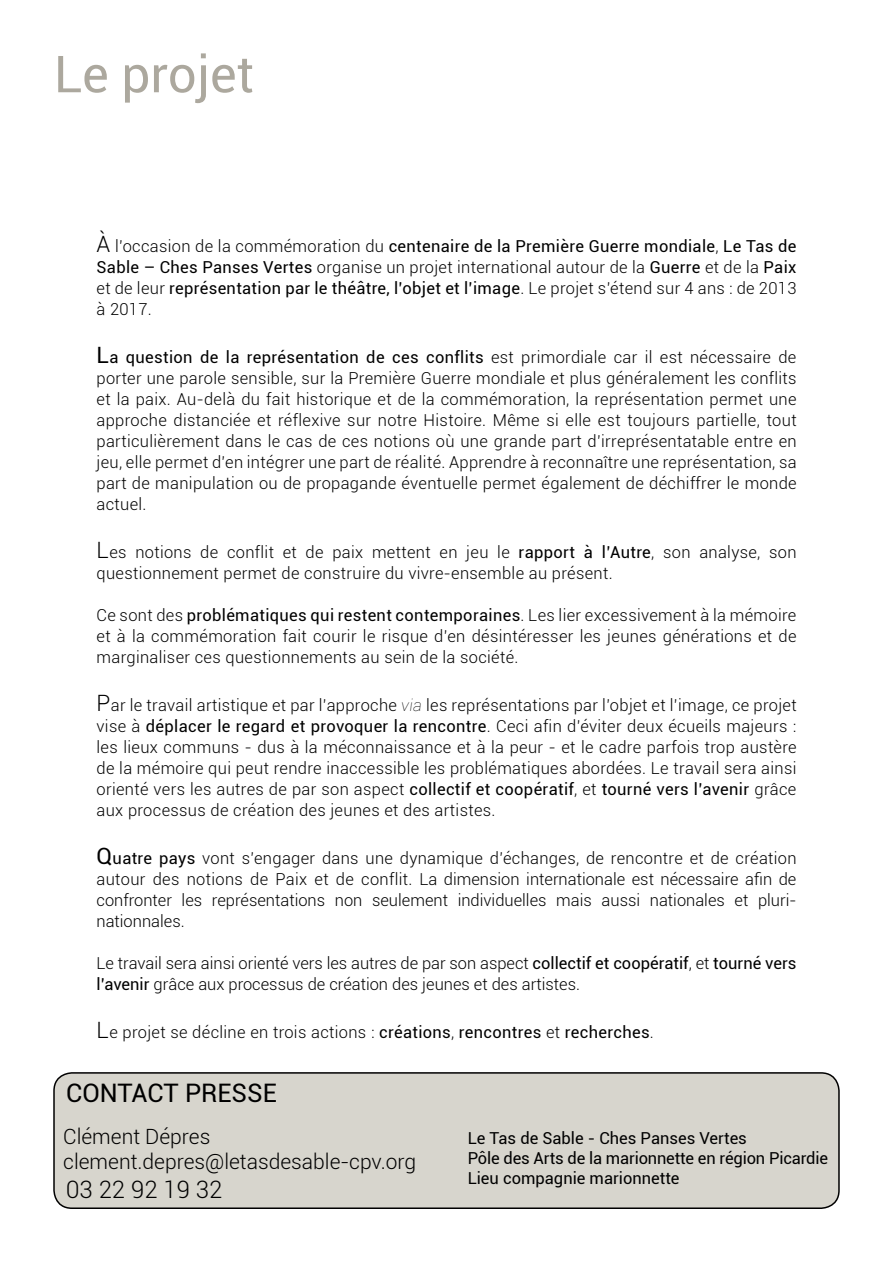
<style>
.page{position:relative;width:893px;height:1263px;background:#fff}
.page>*{position:absolute;margin:0;border:0;box-sizing:border-box;transform-origin:0 0}
.t1{font:51px "Roboto";color:#aca89e}
.t2{font:25.5px "Roboto";color:#000}
.t3{font:300 24px "Roboto";color:#000}
.t4{font:300 21px/25.2px "Roboto";color:#000}
.t5{font:300 16.5px/21px "Roboto";letter-spacing:.02em;color:#000;text-align:justify}
.t6{font:300 16.5px/21px "Roboto";color:#000}
.t7{font:16.5px/19.8px "Roboto";color:#000}
.s1{font-size:22.5px}
.s2{font-weight:400}
.s3{font-weight:400;font-size:22.5px}
.s4{font-weight:100;font-style:italic}
</style>
<div class="page">
<div style="left:54px;top:1073px;width:785px;height:135px;background:#d7d5cd;border-radius:18px"></div>
<div style="left:53px;top:1072px;width:787px;height:137px;border:2px solid #000;border-radius:18px"></div>
<h1 class="t1" style="left:54px;top:38px;width:201px">Le projet</h1>
<p class="t5" style="left:96px;top:235px;width:701px"><span class="s1">À</span> l’occasion de la commémoration du <span class="s2">centenaire de la Première Guerre mondiale</span>, <span class="s2">Le Tas de Sable – Ches Panses Vertes</span> organise un projet international autour de la <span class="s2">Guerre</span> et de la <span class="s2">Paix </span>et de leur <span class="s2">représentation par le théâtre, l’objet et l’image</span>. Le projet s’étend sur 4 ans : de 2013 à 2017.</p>
<p class="t5" style="left:97px;top:346px;width:702px"><span class="s3">L</span><span class="s2">a question de la représentation de ces conflits</span> est primordiale car il est nécessaire de porter une parole sensible, sur la Première Guerre mondiale et plus généralement les conflits et la paix. Au-delà du fait historique et de la commémoration, la représentation permet une approche distanciée et réflexive sur notre Histoire. Même si elle est toujours partielle, tout particulièrement dans le cas de ces notions où une grande part d’irreprésentatable entre en jeu, elle permet d’en intégrer une part de réalité. Apprendre à reconnaître une représentation, sa part de manipulation ou de propagande éventuelle permet également de déchiffrer le monde actuel.</p>
<p class="t5" style="left:97px;top:541px;width:702px"><span class="s1">L</span>es notions de conflit et de paix mettent en jeu le <span class="s2">rapport à l’Autre</span>, son analyse, son questionnement permet de construire du vivre-ensemble au présent.</p>
<p class="t5" style="left:97px;top:604px;width:701px">Ce sont des <span class="s2">problématiques qui restent contemporaines</span>. Les lier excessivement à la mémoire et à la commémoration fait courir le risque d’en désintéresser les jeunes générations et de marginaliser ces questionnements au sein de la société.</p>
<p class="t5" style="left:97px;top:694px;width:702px"><span class="s1">P</span>ar le travail artistique et par l’approche <span class="s4">via</span> les représentations par l’objet et l’image, ce projet vise à <span class="s2">déplacer le regard et provoquer la rencontre</span>. Ceci afin d’éviter deux écueils majeurs : les lieux communs - dus à la méconnaissance et à la peur - et le cadre parfois trop austère de la mémoire qui peut rendre inaccessible les problématiques abordées. Le travail sera ainsi orienté vers les autres de par son aspect <span class="s2">collectif et coopératif</span>, et <span class="s2">tourné vers l’avenir</span> grâce aux processus de création des jeunes et des artistes.</p>
<p class="t5" style="left:97px;top:847px;width:702px"><span class="s3">Q</span><span class="s2">uatre pays</span> vont s’engager dans une dynamique d’échanges, de rencontre et de création autour des notions de Paix et de conflit. La dimension internationale est nécessaire afin de confronter les représentations non seulement individuelles mais aussi nationales et pluri&shy;nationnales.</p>
<p class="t6" style="left:97px;top:952px;width:701px">Le travail sera ainsi orienté vers les autres de par son aspect <span class="s2">collectif et coopératif</span>, et <span class="s2">tourné vers l’avenir</span> grâce aux processus de création des jeunes et des artistes.</p>
<p class="t5" style="left:97px;top:1021px;width:559px"><span class="s1">L</span>e projet se décline en trois actions : <span class="s2">créations</span>, <span class="s2">rencontres</span> et <span class="s2">recherches</span>.</p>
<h2 class="t2" style="left:66px;top:1075px;width:212px">CONTACT PRESSE</h2>
<p class="t4" style="left:63px;top:1123px;width:354px">Clément Dépres clement.depres@letasdesable-cpv.org</p>
<h3 class="t3" style="left:66px;top:1173px;width:158px">03 22 92 19 32</h3>
<p class="t7" style="left:468px;top:1127px;width:362px">Le Tas de Sable - Ches Panses Vertes<br>Pôle des Arts de la marionnette en région Picardie<br>Lieu compagnie marionnette</p>
</div>
